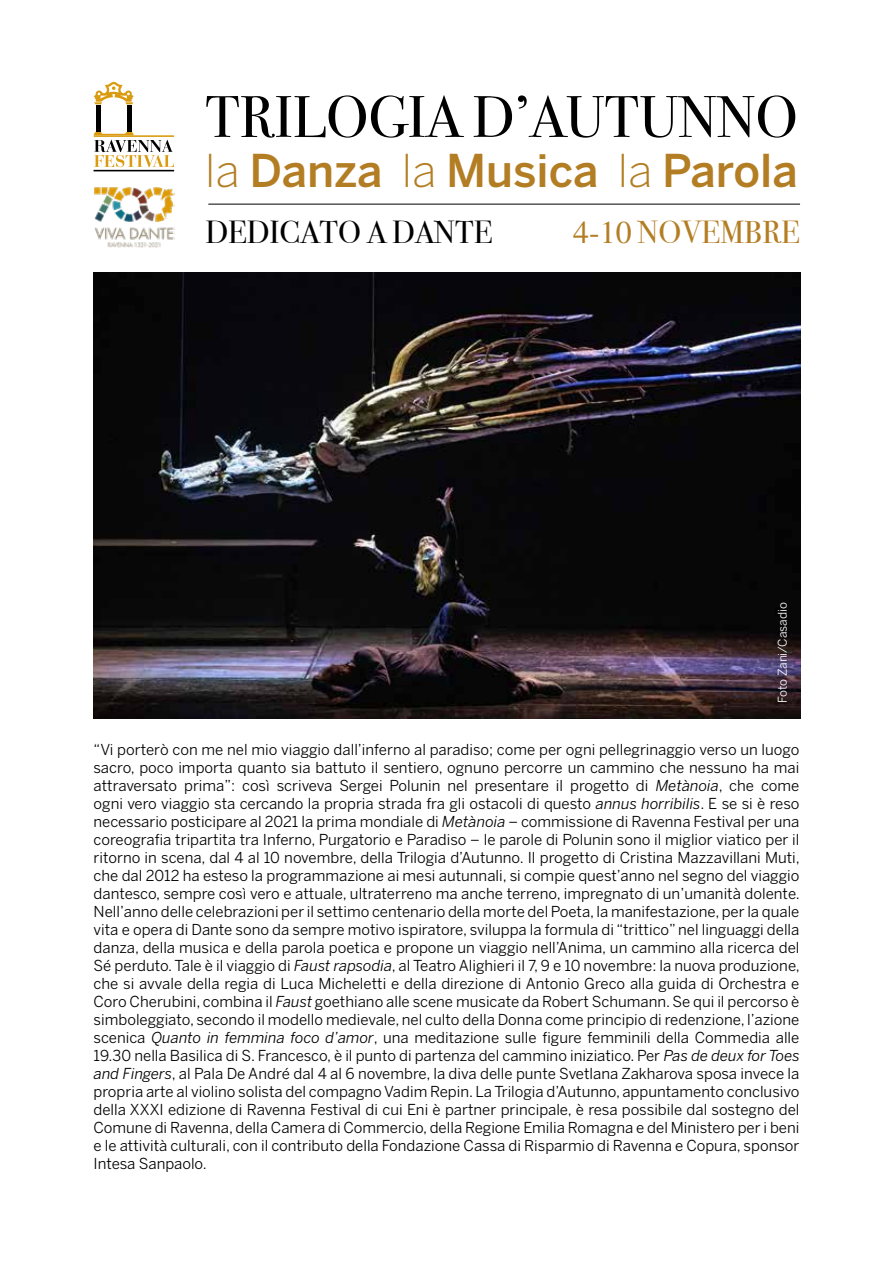
<style>
.page{position:relative;width:893px;height:1263px;background:#fff}
.page>*{position:absolute;margin:0;border:0;box-sizing:border-box;transform-origin:0 0}
.t1{font:58.8px "Bodoni Svty Two OSITCTT";color:#000}
.t2{font:500 44.85px "Benton Sans";color:#b37d23}
.t3{font:31.8px "Bodoni Svty Two OSITCTT";color:#000}
.t4{font:31.8px "Bodoni Svty Two OSITCTT";color:#b37d23}
.t5{font:15px/18px "Benton Sans";color:#000;text-align:justify}
.t6{font:12px "Benton Sans";color:#fff}
.s1{font-weight:300}
.s2{font-family:"Times"}
.s3{font-style:italic}
</style>
<div class="page">
<img style="left:94px;top:272px;width:706px;height:446px">
<img style="left:94px;top:187px;width:80px;height:60px">
<svg style="left:94px;top:132px;width:80px;height:39px"></svg>
<div style="left:127px;top:105px;width:5px;height:26px;background:#000"></div>
<svg style="left:94px;top:82px;width:40px;height:22px"></svg>
<div style="left:96px;top:105px;width:5px;height:26px;background:#000"></div>
<hr style="left:208px;top:204px;width:592px;height:1px;background:#000">
<h1 class="t1" style="left:205px;top:82px;width:594px">TRILOGIA D’AUTUNNO</h1>
<h2 class="t2" style="left:205px;top:144px;width:594px"><span class="s1">la</span> Danza <span class="s1">la</span> Musica <span class="s1">la</span> Parola</h2>
<h3 class="t3" style="left:205px;top:213px;width:288px">DEDICATO A DANTE</h3>
<h3 class="t4" style="left:573px;top:213px;width:228px"><span class="s2">4-10</span> NOVEMBRE</h3>
<p class="t6" style="left:775px;top:703px;width:102px;rotate:-90deg">Foto Zani/Casadio</p>
<p class="t5" style="left:94px;top:740px;width:708px">“Vi porterò con me nel mio viaggio dall’inferno al paradiso; come per ogni pellegrinaggio verso un luogo sacro, poco importa quanto sia battuto il sentiero, ognuno percorre un cammino che nessuno ha mai attraversato prima”: così scriveva Sergei Polunin nel presentare il progetto di <span class="s3">Metànoia</span>, che come ogni vero viaggio sta cercando la propria strada fra gli ostacoli di questo <span class="s3">annus horribilis</span>. E se si è reso necessario posticipare al 2021 la prima mondiale di <span class="s3">Metànoia</span> – commissione di Ravenna Festival per una coreografia tripartita tra Inferno, Purgatorio e Paradiso – le parole di Polunin sono il miglior viatico per il ritorno in scena, dal 4 al 10 novembre, della Trilogia d’Autunno. Il progetto di Cristina Mazzavillani Muti, che dal 2012 ha esteso la programmazione ai mesi autunnali, si compie quest’anno nel segno del viaggio dantesco, sempre così vero e attuale, ultraterreno ma anche terreno, impregnato di un’umanità dolente.<br>Nell’anno delle celebrazioni per il settimo centenario della morte del Poeta, la manifestazione, per la quale vita e opera di Dante sono da sempre motivo ispiratore, sviluppa la formula di “trittico” nel linguaggi della danza, della musica e della parola poetica e propone un viaggio nell’Anima, un cammino alla ricerca del Sé perduto. Tale è il viaggio di <span class="s3">Faust rapsodia</span>, al Teatro Alighieri il 7, 9 e 10 novembre: la nuova produzione, che si avvale della regia di Luca Micheletti e della direzione di Antonio Greco alla guida di Orchestra e Coro Cherubini, combina il <span class="s3">Faust</span> goethiano alle scene musicate da Robert Schumann. Se qui il percorso è simboleggiato, secondo il modello medievale, nel culto della Donna come principio di redenzione, l’azione scenica <span class="s3">Quanto in femmina foco d’amor</span>, una meditazione sulle figure femminili della Commedia alle 19.30 nella Basilica di S. Francesco, è il punto di partenza del cammino iniziatico. Per <span class="s3">Pas de deux for Toes and Fingers</span>, al Pala De André dal 4 al 6 novembre, la diva delle punte Svetlana Zakharova sposa invece la propria arte al violino solista del compagno Vadim Repin. La Trilogia d’Autunno, appuntamento conclusivo della XXXI edizione di Ravenna Festival di cui Eni è partner principale, è resa possibile dal sostegno del Comune di Ravenna, della Camera di Commercio, della Regione Emilia Romagna e del Ministero per i beni e le attività culturali, con il contributo della Fondazione Cassa di Risparmio di Ravenna e Copura, sponsor Intesa Sanpaolo.</p>
</div>
